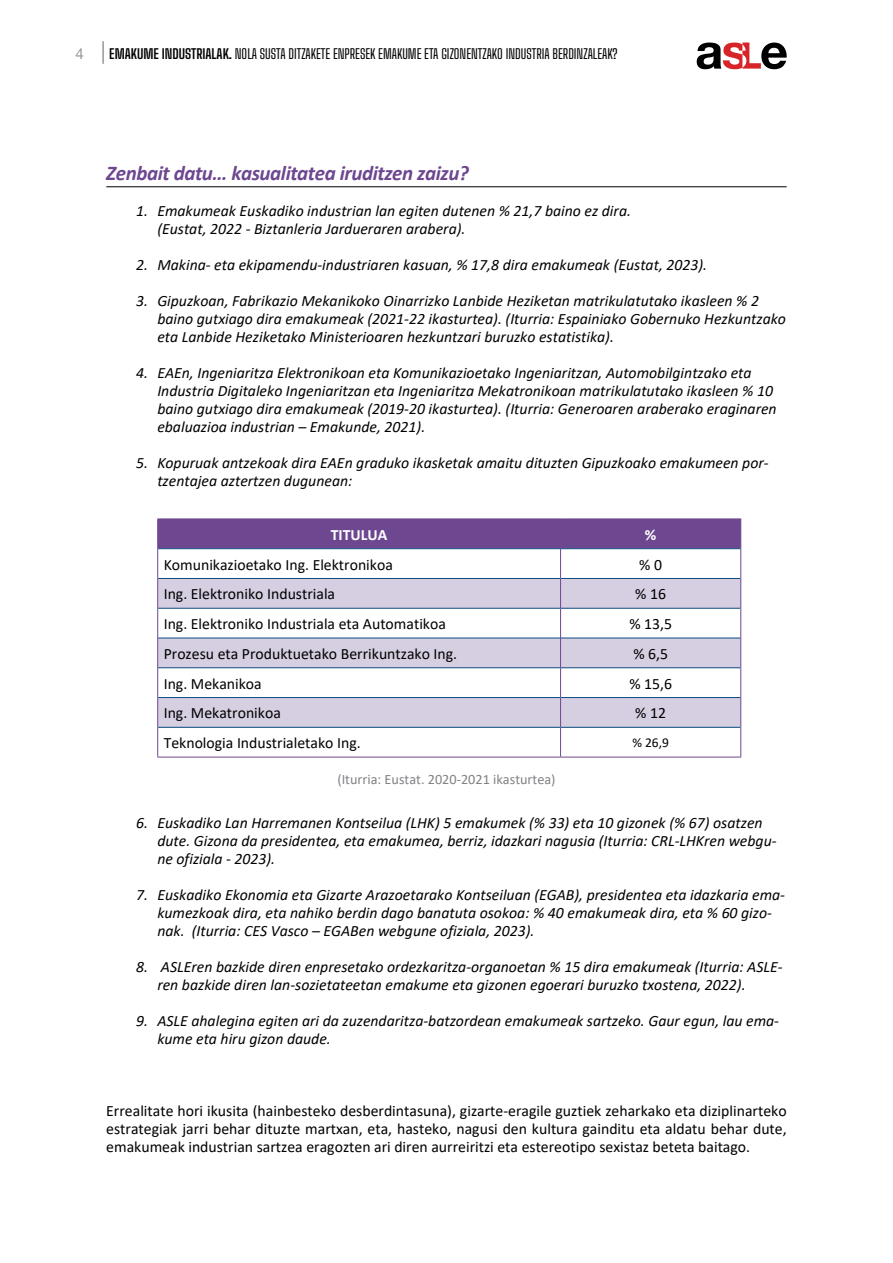
<style>
.page{position:relative;width:893px;height:1263px;background:#fff}
.page>*{position:absolute;margin:0;border:0;box-sizing:border-box;transform-origin:0 0}
.t1{font:italic 700 21px "Calibri";letter-spacing:-.02em;color:#6d4790}
.t2{font:italic 15.75px/18px "Calibri";color:#000}
.t3{font:15.75px/18px "Calibri";color:#000;text-align:justify}
.t4{font:700 15.75px "Calibri";color:#fff}
.t5{font:14.25px "Calibri";color:#808285}
.t6{font:13.5px "Big Shoulders Text";color:#000}
.t7{font:13.5px "Calibri";color:#000}
.s1{font-family:"Helvetica Neue LT Std";font-size:15px;color:#939598}
.s2{font-family:"Helvetica Neue LT Std";font-size:22.5px;color:#939598}
.s3{font-weight:700}
</style>
<div class="page">
<svg style="left:697px;top:43px;width:90px;height:26px"></svg>
<hr style="left:106px;top:186px;width:681px;height:1px;background:#000">
<svg style="left:158px;top:728px;width:582px;height:29px"></svg>
<svg style="left:158px;top:579px;width:582px;height:148px;fill:#d6cee1"></svg>
<hr style="left:158px;top:578px;width:402px;height:1px;background:#0b4c82">
<hr style="left:561px;top:578px;width:179px;height:1px;background:#0b4c82">
<hr style="left:158px;top:608px;width:402px;height:1px;background:#0b4c82">
<hr style="left:561px;top:608px;width:179px;height:1px;background:#0b4c82">
<hr style="left:158px;top:638px;width:402px;height:1px;background:#0b4c82">
<hr style="left:561px;top:638px;width:179px;height:1px;background:#0b4c82">
<hr style="left:158px;top:667px;width:402px;height:1px;background:#0b4c82">
<hr style="left:561px;top:667px;width:179px;height:1px;background:#0b4c82">
<hr style="left:158px;top:697px;width:402px;height:1px;background:#0b4c82">
<hr style="left:561px;top:697px;width:179px;height:1px;background:#0b4c82">
<hr style="left:158px;top:727px;width:402px;height:1px;background:#0b4c82">
<hr style="left:561px;top:727px;width:179px;height:1px;background:#0b4c82">
<svg style="left:157px;top:519px;width:584px;height:59px"></svg>
<hr style="left:157px;top:578px;width:1px;height:30px;background:#6d4790">
<hr style="left:560px;top:578px;width:1px;height:30px;background:#6d4790">
<hr style="left:740px;top:578px;width:1px;height:30px;background:#6d4790">
<hr style="left:157px;top:608px;width:1px;height:30px;background:#6d4790">
<hr style="left:560px;top:608px;width:1px;height:30px;background:#6d4790">
<hr style="left:740px;top:608px;width:1px;height:30px;background:#6d4790">
<hr style="left:157px;top:638px;width:1px;height:30px;background:#6d4790">
<hr style="left:560px;top:638px;width:1px;height:30px;background:#6d4790">
<hr style="left:740px;top:638px;width:1px;height:30px;background:#6d4790">
<svg style="left:157px;top:668px;width:1px;height:29px"></svg>
<svg style="left:560px;top:668px;width:1px;height:29px"></svg>
<svg style="left:740px;top:668px;width:1px;height:29px"></svg>
<hr style="left:157px;top:697px;width:1px;height:30px;background:#6d4790">
<hr style="left:560px;top:697px;width:1px;height:30px;background:#6d4790">
<hr style="left:740px;top:697px;width:1px;height:30px;background:#6d4790">
<hr style="left:157px;top:727px;width:1px;height:30px;background:#6d4790">
<hr style="left:560px;top:727px;width:1px;height:30px;background:#6d4790">
<hr style="left:740px;top:727px;width:1px;height:30px;background:#6d4790">
<hr style="left:157px;top:757px;width:404px;height:1px;background:#6d4790">
<hr style="left:561px;top:757px;width:180px;height:1px;background:#6d4790">
<p class="t6" style="left:75px;top:43px;width:543px"><span class="s1">4</span> <span class="s2">|</span> <span class="s3">EMAKUME INDUSTRIALAK.</span> NOLA SUSTA DITZAKETE ENPRESEK EMAKUME ETA GIZONENTZAKO INDUSTRIA BERDINZALEAK?</p>
<h1 class="t1" style="left:106px;top:158px;width:364px">Zenbait datu… kasualitatea iruditzen zaizu?</h1>
<p class="t2" style="left:157px;top:201px;width:475px;text-indent:-21px">1. Emakumeak Euskadiko industrian lan egiten dutenen % 21,7 baino ez dira. (Eustat, 2022 - Biztanleria Jardueraren arabera).</p>
<p class="t2" style="left:136px;top:255px;width:573px">2. Makina- eta ekipamendu-industriaren kasuan, % 17,8 dira emakumeak (Eustat, 2023).</p>
<p class="t2" style="left:157px;top:291px;width:630px;text-indent:-21px">3. Gipuzkoan, Fabrikazio Mekanikoko Oinarrizko Lanbide Heziketan matrikulatutako ikasleen % 2 baino gutxiago dira emakumeak (2021-22 ikasturtea). (Iturria: Espainiako Gobernuko Hezkuntzako eta Lanbide Heziketako Ministerioaren hezkuntzari buruzko estatistika).</p>
<p class="t2" style="left:157px;top:363px;width:621px;text-indent:-21px">4. EAEn, Ingeniaritza Elektronikoan eta Komunikazioetako Ingeniaritzan, Automobilgintzako eta Industria Digitaleko Ingeniaritzan eta Ingeniaritza Mekatronikoan matrikulatutako ikasleen % 10 baino gutxiago dira emakumeak (2019-20 ikasturtea). (Iturria: Generoaren araberako eraginaren ebaluazioa industrian – Emakunde, 2021).</p>
<p class="t2" style="left:157px;top:453px;width:613px;text-indent:-21px">5. Kopuruak antzekoak dira EAEn graduko ikasketak amaitu dituzten Gipuzkoako emakumeen por&shy;tzentajea aztertzen dugunean:</p>
<p class="t4" style="left:331px;top:524px;width:58px">TITULUA</p>
<p class="t4" style="left:645px;top:524px;width:13px">%</p>
<p class="t3" style="left:164px;top:555px;width:231px">Komunikazioetako Ing. Elektronikoa</p>
<p class="t3" style="left:639px;top:555px;width:24px">% 0</p>
<p class="t3" style="left:164px;top:585px;width:173px">Ing. Elektroniko Industriala</p>
<p class="t3" style="left:635px;top:585px;width:32px">% 16</p>
<p class="t3" style="left:164px;top:614px;width:284px">Ing. Elektroniko Industriala eta Automatikoa</p>
<p class="t3" style="left:629px;top:614px;width:44px">% 13,5</p>
<p class="t3" style="left:164px;top:644px;width:295px">Prozesu eta Produktuetako Berrikuntzako Ing.</p>
<p class="t3" style="left:633px;top:644px;width:36px">% 6,5</p>
<p class="t3" style="left:164px;top:674px;width:100px">Ing. Mekanikoa</p>
<p class="t3" style="left:629px;top:674px;width:44px">% 15,6</p>
<p class="t3" style="left:164px;top:704px;width:119px">Ing. Mekatronikoa</p>
<p class="t3" style="left:635px;top:704px;width:32px">% 12</p>
<p class="t3" style="left:164px;top:733px;width:199px">Teknologia Industrialetako Ing.</p>
<p class="t7" style="left:632px;top:733px;width:38px">% 26,9</p>
<p class="t5" style="left:337px;top:769px;width:220px">(Iturria: Eustat. 2020-2021 ikasturtea)</p>
<p class="t2" style="left:157px;top:813px;width:621px;text-indent:-21px">6. Euskadiko Lan Harremanen Kontseilua (LHK) 5 emakumek (% 33) eta 10 gizonek (% 67) osatzen dute. Gizona da presidentea, eta emakumea, berriz, idazkari nagusia (Iturria: CRL-LHKren webgu&shy;ne ofiziala - 2023).</p>
<p class="t2" style="left:157px;top:885px;width:629px;text-indent:-21px">7. Euskadiko Ekonomia eta Gizarte Arazoetarako Kontseiluan (EGAB), presidentea eta idazkaria ema&shy;kumezkoak dira, eta nahiko berdin dago banatuta osokoa: % 40 emakumeak dira, eta % 60 gizo&shy;nak. (Iturria: CES Vasco – EGABen webgune ofiziala, 2023).</p>
<p class="t2" style="left:157px;top:957px;width:627px;text-indent:-21px">8. ASLEren bazkide diren enpresetako ordezkaritza-organoetan % 15 dira emakumeak (Iturria: ASLE&shy;ren bazkide diren lan-sozietateetan emakume eta gizonen egoerari buruzko txostena, 2022).</p>
<p class="t2" style="left:157px;top:1011px;width:623px;text-indent:-21px">9. ASLE ahalegina egiten ari da zuzendaritza-batzordean emakumeak sartzeko. Gaur egun, lau ema&shy;kume eta hiru gizon daude.</p>
<p class="t3" style="left:106px;top:1101px;width:682px">Errealitate hori ikusita (hainbesteko desberdintasuna), gizarte-eragile guztiek zeharkako eta diziplinarteko estrategiak jarri behar dituzte martxan, eta, hasteko, nagusi den kultura gainditu eta aldatu behar dute, emakumeak industrian sartzea eragozten ari diren aurreiritzi eta estereotipo sexistaz beteta baitago.</p>
</div>
